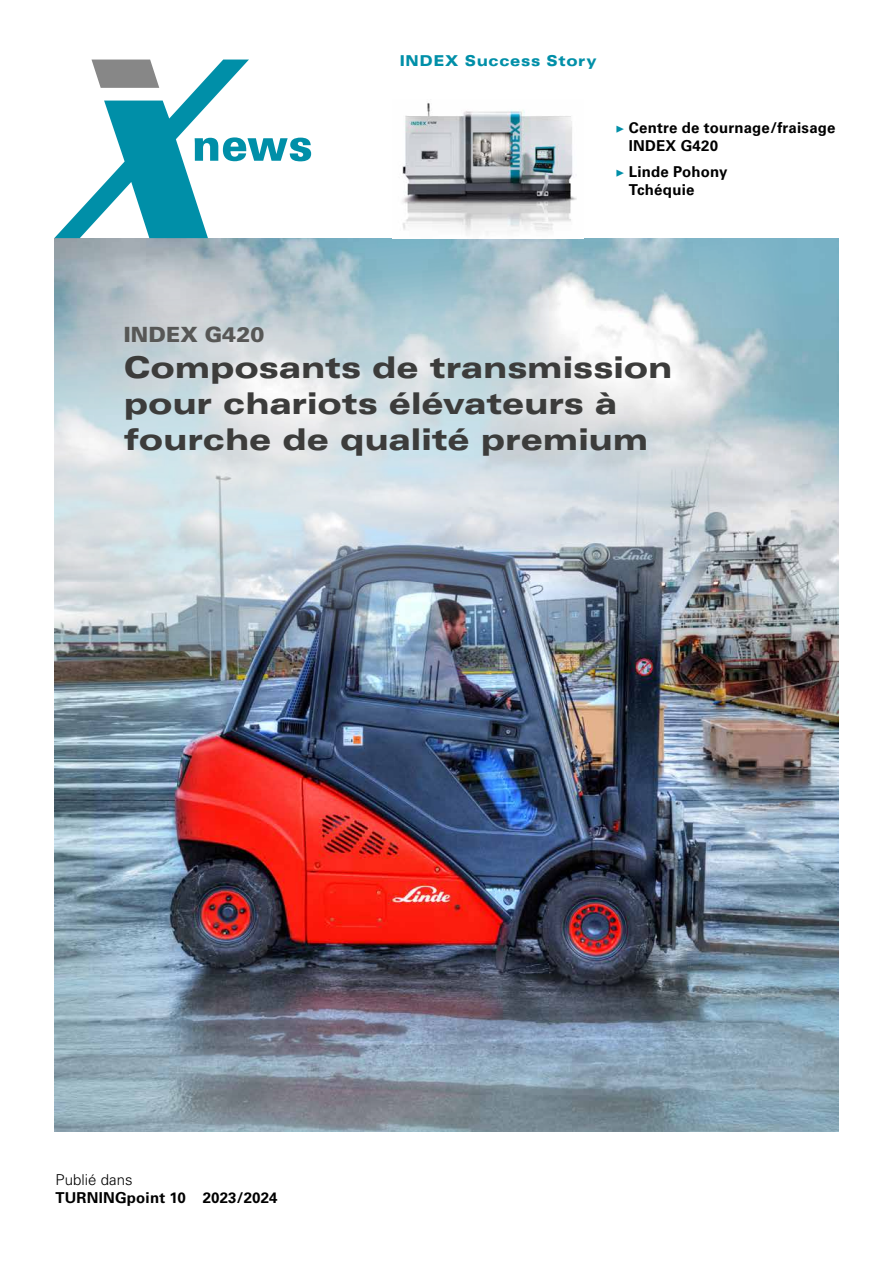
<style>
.page{position:relative;width:893px;height:1263px;background:#fff}
.page>*{position:absolute;margin:0;border:0;box-sizing:border-box;transform-origin:0 0}
.t1{font:900 expanded 30px/36px "Univers";letter-spacing:-.01em;color:#3c3c3b}
.t2{font:900 21px "Univers";letter-spacing:.005em;color:#575756}
.t3{font:700 15px/18px "Univers";letter-spacing:.015em;color:#000}
.t4{font:900 expanded 15px "Univers";letter-spacing:.05em;color:#008fa8;scale:.92 1}
.t5{font:300 15px "Univers";letter-spacing:.005em;color:#000}
.s1{font-family:"Minion Pro";font-weight:400;color:#008fa8}
</style>
<div class="page">
<img style="left:54px;top:238px;width:785px;height:894px">
<img style="left:54px;top:664px;width:698px;height:70px">
<svg style="left:816px;top:238px;width:9px;height:378px;background:#a2c0cb"></svg>
<img style="left:54px;top:238px;width:762px;height:426px">
<svg style="left:54px;top:60px;width:257px;height:178px"></svg>
<img style="left:402px;top:103px;width:175px;height:131px">
<p class="t4" style="left:400px;top:52px;width:216px">INDEX Success Story</p>
<p class="t3" style="left:629px;top:119px;width:208px;text-indent:-13px"><span class="s1">▶</span> Centre de tournage/fraisage<br>INDEX G420</p>
<p class="t3" style="left:629px;top:163px;width:100px;text-indent:-13px"><span class="s1">▶</span> Linde Pohony<br>Tchéquie</p>
<h2 class="t2" style="left:124px;top:321px;width:142px">INDEX G420</h2>
<h1 class="t1" style="left:124px;top:349px;width:550px">Composants de transmission pour chariots élévateurs à fourche de qualité premium</h1>
<p class="t5" style="left:55px;top:1171px;width:79px">Publié dans</p>
<p class="t3" style="left:55px;top:1189px;width:224px">TURNINGpoint 10 2023/2024</p>
</div>
